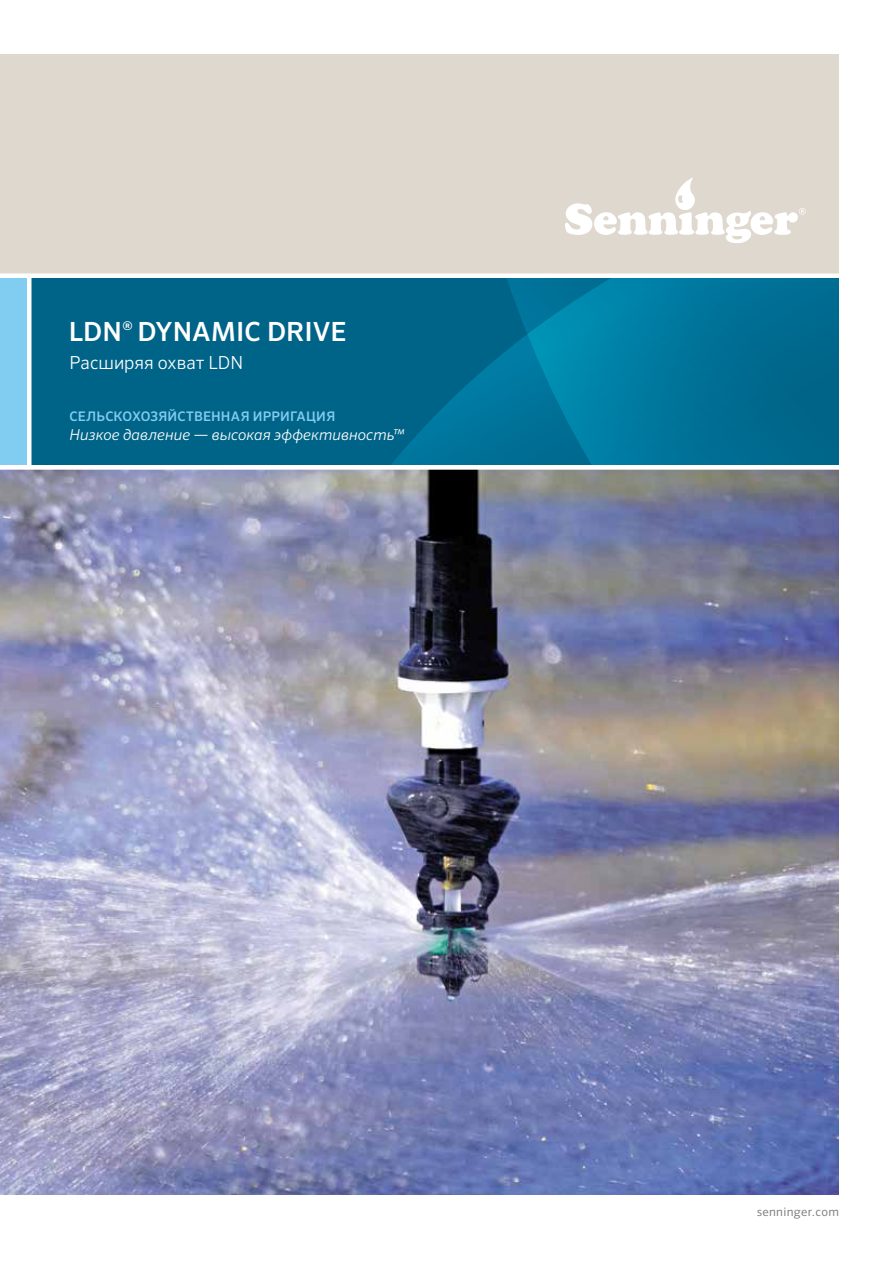
<style>
.page{position:relative;width:893px;height:1263px;background:#fff}
.page>*{position:absolute;margin:0;border:0;box-sizing:border-box;transform-origin:0 0}
.t1{font:500 26.4px "Sero Pro";color:#fff}
.t2{font:300 18px "Sero Pro";color:#fff}
.t3{font:italic 300 15px "Sero Pro";letter-spacing:.005em;color:#fff}
.t4{font:500 13.2px "Sero Pro";letter-spacing:.01em;color:#81cdf2}
.t5{font:12px "Sero Pro";letter-spacing:.025em;color:#858280}
</style>
<div class="page">
<div style="left:0;top:54px;width:839px;height:221px;background:#ded8ce"></div>
<div style="left:32px;top:278px;width:807px;height:187px;background:#006488"></div>
<svg style="left:409px;top:278px;width:430px;height:187px"></svg>
<div style="left:0;top:279px;width:27px;height:186px;background:#81cdf2"></div>
<img style="left:0;top:470px;width:839px;height:724px">
<div style="left:0;top:273px;width:845px;height:5px;background:#fff"></div>
<svg style="left:565px;top:177px;width:241px;height:66px"></svg>
<h1 class="t1" style="left:69px;top:316px;width:279px">LDN<sup>®</sup> DYNAMIC DRIVE</h1>
<p class="t2" style="left:70px;top:352px;width:175px">Расширяя охват LDN</p>
<p class="t4" style="left:70px;top:409px;width:267px">СЕЛЬСКОХОЗЯЙСТВЕННАЯ ИРРИГАЦИЯ</p>
<p class="t3" style="left:70px;top:426px;width:336px">Низкое давление — высокая эффективность™</p>
<p class="t5" style="left:757px;top:1205px;width:84px">senninger.com</p>
</div>
